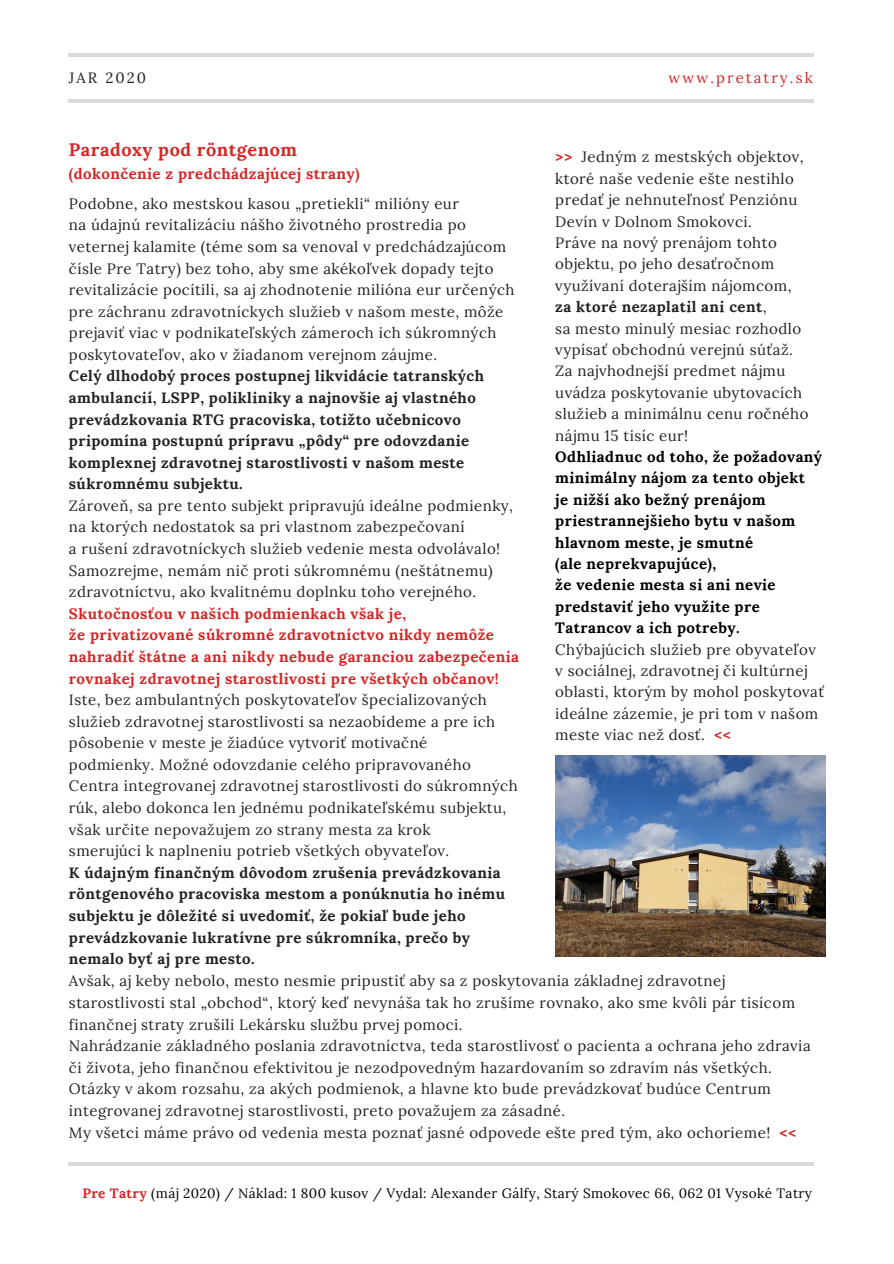
<style>
.page{position:relative;width:894px;height:1264px;background:#fff}
.page>*{position:absolute;margin:0;border:0;box-sizing:border-box;transform-origin:0 0}
.t1{font:700 18px "Lora";letter-spacing:.03em;color:#d62626}
.t2{font:15px/21.6px "Lora";letter-spacing:.03em;color:#222}
.t3{font:700 15px/21.6px "Lora";letter-spacing:.03em;color:#222}
.t4{font:700 15px/21.6px "Lora";letter-spacing:.03em;color:#d62626}
.t5{font:700 15px/21.5px "Lora";letter-spacing:.03em;color:#000}
.t6{font:14.85px "Lora";letter-spacing:.14em;color:#d62626}
.t7{font:14.85px "Lora";letter-spacing:.14em;color:#222}
.t8{font:13.5px "Lora";letter-spacing:.03em;color:#000}
.s1{font-weight:700;color:#d62626}
.s2{font-weight:700}
</style>
<div class="page">
<hr style="left:68px;top:99px;width:744px;height:3px;background:#000">
<hr style="left:69px;top:53px;width:744px;height:4px;background:#dadada">
<hr style="left:69px;top:1162px;width:744px;height:4px;background:#dadada">
<img style="left:555px;top:756px;width:270px;height:200px">
<p class="t7" style="left:69px;top:68px;width:79px">JAR 2020</p>
<p class="t6" style="left:668px;top:68px;width:146px">www.pretatry.sk</p>
<p class="t1" style="left:69px;top:138px;width:229px">Paradoxy pod röntgenom</p>
<p class="t4" style="left:69px;top:163px;width:292px">(dokončenie z predchádzajúcej strany)</p>
<p class="t2" style="left:69px;top:192px;width:447px">Podobne, ako mestskou kasou „pretiekli“ milióny eur<br>na údajnú revitalizáciu nášho životného prostredia po veternej kalamite (téme som sa venoval v predchádzajúcom čísle Pre Tatry) bez toho, aby sme akékoľvek dopady tejto revitalizácie pocítili, sa aj zhodnotenie milióna eur určených pre záchranu zdravotníckych služieb v našom meste, môže prejaviť viac v podnikateľských zámeroch ich súkromných poskytovateľov, ako v žiadanom verejnom záujme.</p>
<p class="t3" style="left:69px;top:365px;width:416px">Celý dlhodobý proces postupnej likvidácie tatranských ambulancií, LSPP, polikliniky a najnovšie aj vlastného prevádzkovania RTG pracoviska, totižto učebnicovo pripomína postupnú prípravu „pôdy“ pre odovzdanie komplexnej zdravotnej starostlivosti v našom meste súkromnému subjektu.</p>
<p class="t2" style="left:69px;top:494px;width:445px">Zároveň, sa pre tento subjekt pripravujú ideálne podmienky, na ktorých nedostatok sa pri vlastnom zabezpečovaní<br>a rušení zdravotníckych služieb vedenie mesta odvolávalo!<br>Samozrejme, nemám nič proti súkromnému (neštátnemu) zdravotníctvu, ako kvalitnému doplnku toho verejného.</p>
<p class="t4" style="left:69px;top:602px;width:451px">Skutočnosťou v našich podmienkach však je,<br>že privatizované súkromné zdravotníctvo nikdy nemôže nahradiť štátne a ani nikdy nebude garanciou zabezpečenia rovnakej zdravotnej starostlivosti pre všetkých občanov!</p>
<p class="t2" style="left:69px;top:688px;width:450px">Iste, bez ambulantných poskytovateľov špecializovaných služieb zdravotnej starostlivosti sa nezaobídeme a pre ich pôsobenie v meste je žiadúce vytvoriť motivačné<br>podmienky. Možné odovzdanie celého pripravovaného Centra integrovanej zdravotnej starostlivosti do súkromných rúk, alebo dokonca len jednému podnikateľskému subjektu, však určite nepovažujem zo strany mesta za krok<br>smerujúci k naplneniu potrieb všetkých obyvateľov.</p>
<p class="t3" style="left:69px;top:861px;width:437px">K údajným finančným dôvodom zrušenia prevádzkovania röntgenového pracoviska mestom a ponúknutia ho inému subjektu je dôležité si uvedomiť, že pokiaľ bude jeho prevádzkovanie lukratívne pre súkromníka, prečo by nemalo byť aj pre mesto.</p>
<p class="t2" style="left:555px;top:146px;width:254px"><span class="s1">&gt;&gt;</span> Jedným z mestských objektov, ktoré naše vedenie ešte nestihlo predať je nehnuteľnosť Penziónu<br>Devín v Dolnom Smokovci.<br>Práve na nový prenájom tohto objektu, po jeho desaťročnom využívaní doterajším nájomcom, <span class="s2">za ktoré nezaplatil ani cent</span>,<br>sa mesto minulý mesiac rozhodlo vypísať obchodnú verejnú súťaž.<br>Za najvhodnejší predmet nájmu uvádza poskytovanie ubytovacích služieb a minimálnu cenu ročného nájmu 15 tisíc eur!</p>
<p class="t5" style="left:555px;top:446px;width:268px">Odhliadnuc od toho, že požadovaný minimálny nájom za tento objekt<br>je nižší ako bežný prenájom priestrannejšieho bytu v našom hlavnom meste, je smutné<br>(ale neprekvapujúce),<br>že vedenie mesta si ani nevie predstaviť jeho využite pre<br>Tatrancov a ich potreby.</p>
<p class="t2" style="left:555px;top:638px;width:270px">Chýbajúcich služieb pre obyvateľov v sociálnej, zdravotnej či kultúrnej oblasti, ktorým by mohol poskytovať ideálne zázemie, je pri tom v našom meste viac než dosť. <span class="s1">&lt;&lt;</span></p>
<p class="t2" style="left:69px;top:970px;width:743px">Avšak, aj keby nebolo, mesto nesmie pripustiť aby sa z poskytovania základnej zdravotnej starostlivosti stal „obchod“, ktorý keď nevynáša tak ho zrušíme rovnako, ako sme kvôli pár tisícom finančnej straty zrušili Lekársku službu prvej pomoci.<br>Nahrádzanie základného poslania zdravotníctva, teda starostlivosť o pacienta a ochrana jeho zdravia či života, jeho finančnou efektivitou je nezodpovedným hazardovaním so zdravím nás všetkých.<br>Otázky v akom rozsahu, za akých podmienok, a hlavne kto bude prevádzkovať budúce Centrum integrovanej zdravotnej starostlivosti, preto považujem za zásadné.<br>My všetci máme právo od vedenia mesta poznať jasné odpovede ešte pred tým, ako ochorieme! <span class="s1">&lt;&lt;</span></p>
<p class="t8" style="left:82px;top:1184px;width:731px"><span class="s1">Pre Tatry</span> (máj 2020) / Náklad: 1 800 kusov / Vydal: Alexander Gálfy, Starý Smokovec 66, 062 01 Vysoké Tatry</p>
</div>
